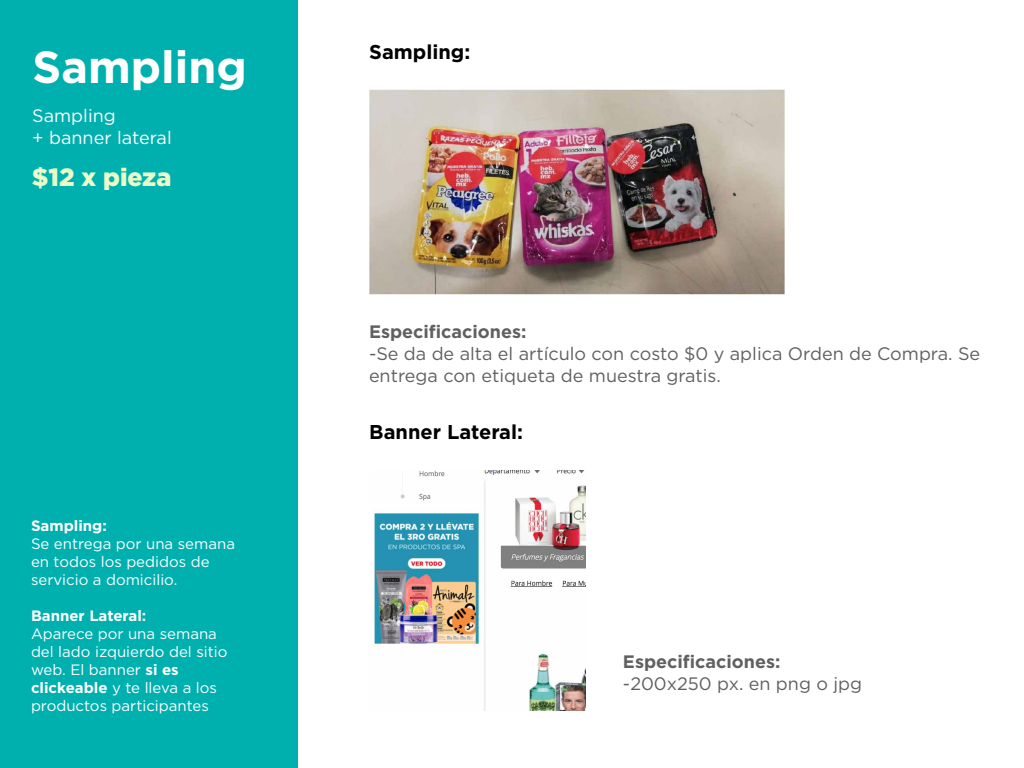
<style>
.page{position:relative;width:1024px;height:768px;background:#fff}
.page>*{position:absolute;margin:0;border:0;box-sizing:border-box;transform-origin:0 0}
.t1{font:700 45px "Gotham HTF";color:#fff}
.t2{font:900 25px "Gotham HTF";color:#eafdc8}
.t3{font:700 20px "Gotham HTF";color:#000}
.t4{font:18px/21.6px "Gotham HTF";color:#606060}
.t5{font:700 18px "Gotham HTF";color:#606060}
.t6{font:18px/21.6px "Gotham HTF";color:#fff}
.t7{font:15px/18px "Gotham HTF";color:#fff}
.t8{font:700 15px "Gotham HTF";color:#fff}
.s1{font-weight:700}
</style>
<div class="page">
<div style="left:0;top:0;width:298px;height:768px;background:#00b0af"></div>
<img style="left:374px;top:470px;width:212px;height:241px">
<img style="left:369px;top:89px;width:416px;height:206px">
<h1 class="t1" style="left:33px;top:42px;width:216px">Sampling</h1>
<p class="t6" style="left:32px;top:105px;width:141px">Sampling<br>+ banner lateral</p>
<h2 class="t2" style="left:32px;top:163px;width:141px">$12 x pieza</h2>
<p class="t8" style="left:31px;top:517px;width:77px">Sampling:</p>
<p class="t7" style="left:31px;top:534px;width:206px">Se entrega por una semana en todos los pedidos de servicio a domicilio.</p>
<p class="t8" style="left:31px;top:607px;width:117px">Banner Lateral:</p>
<p class="t7" style="left:31px;top:624px;width:198px">Aparece por una semana del lado izquierdo del sitio web. El banner <span class="s1">si es clickeable</span> y te lleva a los productos participantes</p>
<h3 class="t3" style="left:369px;top:41px;width:103px">Sampling:</h3>
<p class="t5" style="left:369px;top:322px;width:159px">Especificaciones:</p>
<p class="t4" style="left:369px;top:343px;width:613px">-Se da de alta el artículo con costo $0 y aplica Orden de Compra. Se entrega con etiqueta de muestra gratis.</p>
<h3 class="t3" style="left:369px;top:421px;width:155px">Banner Lateral:</h3>
<p class="t5" style="left:623px;top:652px;width:159px">Especificaciones:</p>
<p class="t4" style="left:623px;top:672px;width:241px">-200x250 px. en png o jpg</p>
</div>
